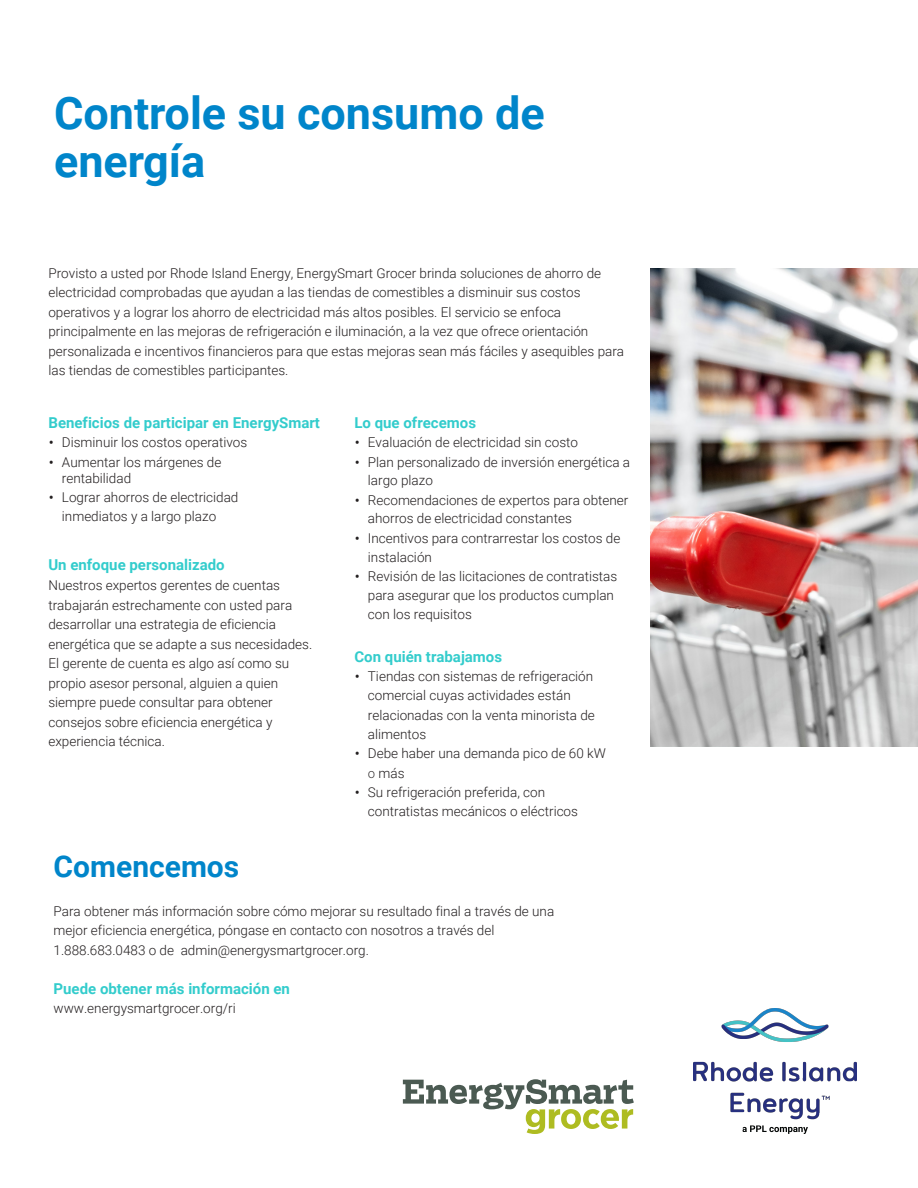
<style>
.page{position:relative;width:918px;height:1188px;background:#fff}
.page>*{position:absolute;margin:0;border:0;box-sizing:border-box;transform-origin:0 0}
.t1{font:700 45px/48px "Roboto";color:#0085ca}
.t2{font:700 30px "Roboto";color:#0085ca}
.Paragraph_Style_1{font:700 15px "Roboto";color:#3cc}
.Paragraph_Style_1-2{font:300 13.5px/19.5px "Roboto";color:#231f20}
.s1{font-family:"Gotham Narrow"}
</style>
<div class="page">
<svg style="left:403px;top:1079px;width:231px;height:55px"></svg>
<img style="left:650px;top:269px;width:268px;height:478px">
<img style="left:693px;top:1008px;width:163px;height:125px">
<p class="t1" style="left:54px;top:87px;width:492px">Controle su consumo de energía</p>
<p class="Paragraph_Style_1-2" style="left:48px;top:263px;width:577px">Provisto a usted por Rhode Island Energy, EnergySmart Grocer brinda soluciones de ahorro de electricidad comprobadas que ayudan a las tiendas de comestibles a disminuir sus costos operativos y a lograr los ahorro de electricidad más altos posibles. El servicio se enfoca principalmente en las mejoras de refrigeración e iluminación, a la vez que ofrece orientación personalizada e incentivos financieros para que estas mejoras sean más fáciles y asequibles para las tiendas de comestibles participantes.</p>
<p class="Paragraph_Style_1" style="left:48px;top:412px;width:273px">Beneficios de participar en EnergySmart</p>
<p class="Paragraph_Style_1-2" style="left:48px;top:432px;width:200px"><span class="s1">•</span> Disminuir los costos operativos</p>
<p class="Paragraph_Style_1-2" style="left:62px;top:453px;width:161px;line-height:16.2px;text-indent:-14px"><span class="s1">•</span> Aumentar los márgenes de rentabilidad</p>
<p class="Paragraph_Style_1-2" style="left:62px;top:488px;width:178px;line-height:18.8px;text-indent:-14px"><span class="s1">•</span> Lograr ahorros de electricidad inmediatos y a largo plazo</p>
<p class="Paragraph_Style_1" style="left:48px;top:554px;width:178px">Un enfoque personalizado</p>
<p class="Paragraph_Style_1-2" style="left:48px;top:575px;width:265px">Nuestros expertos gerentes de cuentas trabajarán estrechamente con usted para desarrollar una estrategia de eficiencia energética que se adapte a sus necesidades.<br>El gerente de cuenta es algo así como su propio asesor personal, alguien a quien siempre puede consultar para obtener consejos sobre eficiencia energética y experiencia técnica.</p>
<p class="Paragraph_Style_1" style="left:354px;top:412px;width:123px">Lo que ofrecemos</p>
<p class="Paragraph_Style_1-2" style="left:354px;top:432px;width:225px"><span class="s1">•</span> Evaluación de electricidad sin costo</p>
<p class="Paragraph_Style_1-2" style="left:368px;top:452px;width:264px;line-height:18.8px;text-indent:-14px"><span class="s1">•</span> Plan personalizado de inversión energética a largo plazo</p>
<p class="Paragraph_Style_1-2" style="left:368px;top:490px;width:262px;line-height:18.8px;text-indent:-14px"><span class="s1">•</span> Recomendaciones de expertos para obtener ahorros de electricidad constantes</p>
<p class="Paragraph_Style_1-2" style="left:368px;top:528px;width:254px;line-height:18.8px;text-indent:-14px"><span class="s1">•</span> Incentivos para contrarrestar los costos de instalación</p>
<p class="Paragraph_Style_1-2" style="left:368px;top:566px;width:251px;line-height:19px;text-indent:-14px"><span class="s1">•</span> Revisión de las licitaciones de contratistas para asegurar que los productos cumplan con los requisitos</p>
<p class="Paragraph_Style_1" style="left:354px;top:646px;width:149px">Con quién trabajamos</p>
<p class="Paragraph_Style_1-2" style="left:368px;top:666px;width:228px;text-indent:-14px"><span class="s1">•</span> Tiendas con sistemas de refrigeración comercial cuyas actividades están relacionadas con la venta minorista de alimentos</p>
<p class="Paragraph_Style_1-2" style="left:368px;top:743px;width:239px;text-indent:-13px"><span class="s1">•</span> Debe haber una demanda pico de 60 kW <span class="s1">o</span> más</p>
<p class="Paragraph_Style_1-2" style="left:368px;top:783px;width:212px;line-height:18.8px;text-indent:-14px"><span class="s1">•</span> Su refrigeración preferida, con contratistas mecánicos o eléctricos</p>
<p class="t2" style="left:54px;top:846px;width:187px">Comencemos</p>
<p class="Paragraph_Style_1-2" style="left:54px;top:901px;width:502px">Para obtener más información sobre cómo mejorar su resultado final a través de una mejor eficiencia energética, póngase en contacto con nosotros a través del<br>1.888.683.0483 o de admin@energysmartgrocer.org.</p>
<p class="Paragraph_Style_1" style="left:54px;top:979px;width:238px">Puede obtener más información en</p>
<p class="Paragraph_Style_1-2" style="left:54px;top:998px;width:184px">www.energysmartgrocer.org/ri</p>
</div>
